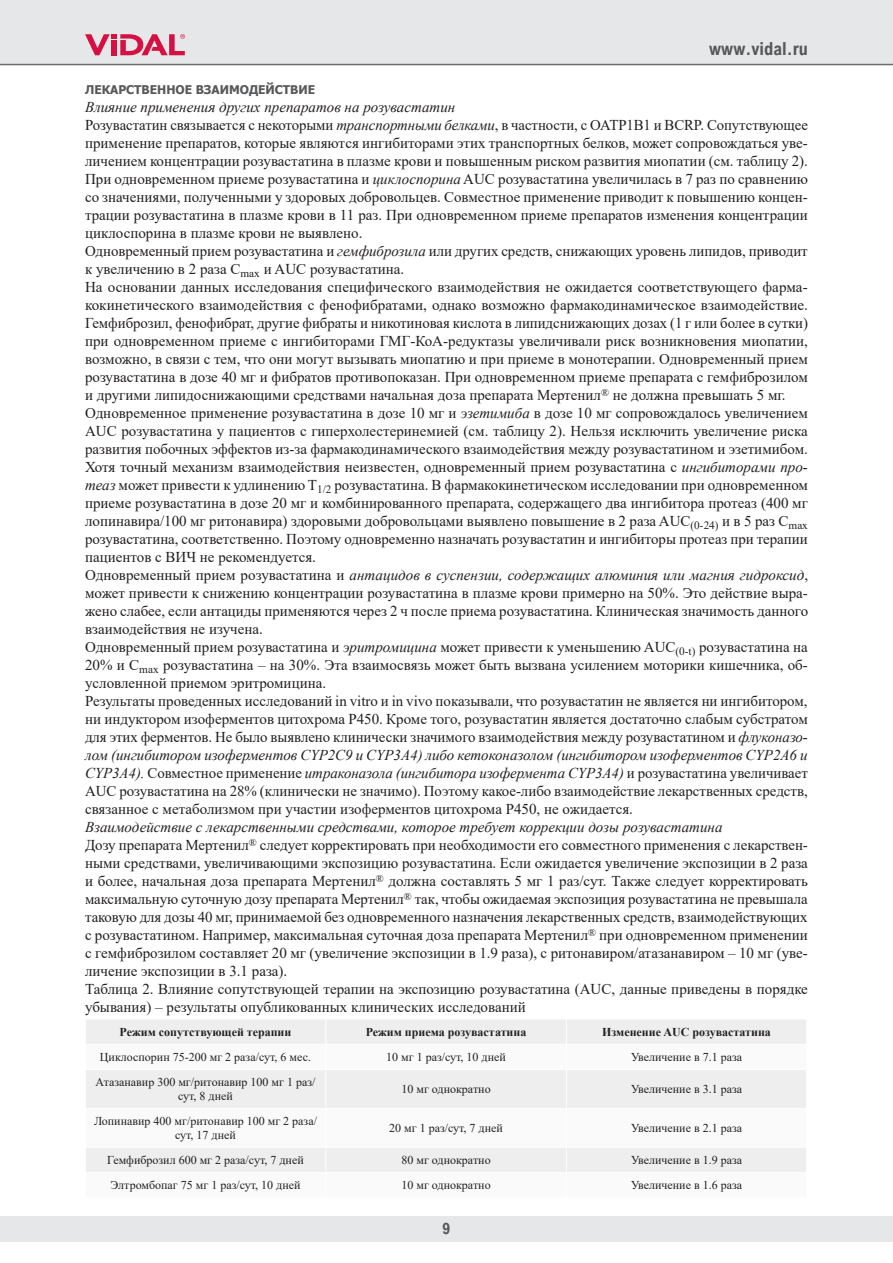
<style>
.page{position:relative;width:893px;height:1263px;background:#fff}
.page>*{position:absolute;margin:0;border:0;box-sizing:border-box;transform-origin:0 0}
.t1{font:700 18px "Arial Nova Cond";color:#57585a}
.t2{font:700 15.75px "Arial Nova Cond";color:#57585a}
.t3{font:15px/18px "Times New Roman";color:#231f20}
.t4{font:12px/13.5px "Times New Roman";color:#231f20;text-align:center}
.t5{font:700 12px "Times New Roman";color:#231f20}
.t6{font:700 12px "Tahoma";color:#57585a}
.s1{font-style:italic}
</style>
<div class="page">
<div style="left:0;top:1216px;width:893px;height:26px;background:#e6e7e9"></div>
<div style="left:0;top:0;width:893px;height:64px;background:#e6e7e9"></div>
<svg style="left:85px;top:34px;width:100px;height:21px"></svg>
<hr style="left:0;top:64px;width:893px;height:1px;background:#6c6d70">
<div style="left:86px;top:1020px;width:720px;height:24px;background:#eeeeef"></div>
<svg style="left:86px;top:1070px;width:720px;height:102px;fill:#eeeeef"></svg>
<svg style="left:326px;top:1020px;width:1px;height:24px"></svg>
<svg style="left:566px;top:1020px;width:1px;height:24px"></svg>
<hr style="left:326px;top:1070px;width:1px;height:38px;background:#fff">
<hr style="left:566px;top:1070px;width:1px;height:38px;background:#fff">
<hr style="left:85px;top:1108px;width:241px;height:1px;background:#fff">
<hr style="left:326px;top:1108px;width:240px;height:1px;background:#fff">
<hr style="left:326px;top:1109px;width:1px;height:38px;background:#fff">
<hr style="left:566px;top:1108px;width:241px;height:1px;background:#fff">
<hr style="left:566px;top:1109px;width:1px;height:38px;background:#fff">
<hr style="left:85px;top:1147px;width:241px;height:1px;background:#fff">
<hr style="left:326px;top:1147px;width:240px;height:1px;background:#fff">
<hr style="left:566px;top:1147px;width:241px;height:1px;background:#fff">
<svg style="left:326px;top:1148px;width:1px;height:24px"></svg>
<svg style="left:566px;top:1148px;width:1px;height:24px"></svg>
<p class="t1" style="left:709px;top:38px;width:100px">www.vidal.ru</p>
<p class="t6" style="left:85px;top:81px;width:232px">ЛЕКАРСТВЕННОЕ ВЗАИМОДЕЙСТВИЕ</p>
<p class="t3" style="left:85px;top:98px;width:725px"><span class="s1">Влияние применения других препаратов на розувастатин<br></span>Розувастатин связывается с некоторыми <span class="s1">транспортными белками</span>, в частности, с ОАТР1В1 и BCRP. Сопутствующее применение препаратов, которые являются ингибиторами этих транспортных белков, может сопровождаться уве&shy;личением концентрации розувастатина в плазме крови и повышенным риском развития миопатии (см. таблицу 2).<br>При одновременном приеме розувастатина и <span class="s1">циклоспорина</span> AUC розувастатина увеличилась в 7 раз по сравнению со значениями, полученными у здоровых добровольцев. Совместное применение приводит к повышению концен&shy;трации розувастатина в плазме крови в 11 раз. При одновременном приеме препаратов изменения концентрации циклоспорина в плазме крови не выявлено.<br>Одновременный прием розувастатина и <span class="s1">гемфиброзила</span> или других средств, снижающих уровень липидов, приводит к увеличению в 2 раза С<sub>mах</sub> и AUC розувастатина.<br>На основании данных исследования специфического взаимодействия не ожидается соответствующего фарма&shy;кокинетического взаимодействия с фенофибратами, однако возможно фармакодинамическое взаимодействие.<br>Гемфиброзил, фенофибрат, другие фибраты и никотиновая кислота в липидснижающих дозах (1 г или более в сутки) при одновременном приеме с ингибиторами ГМГ-КоА-редуктазы увеличивали риск возникновения миопатии, возможно, в связи с тем, что они могут вызывать миопатию и при приеме в монотерапии. Одновременный прием розувастатина в дозе 40 мг и фибратов противопоказан. При одновременном приеме препарата с гемфиброзилом и другими липидоснижающими средствами начальная доза препарата Мертенил<sup>®</sup> не должна превышать 5 мг.<br>Одновременное применение розувастатина в дозе 10 мг и <span class="s1">эзетимиба</span> в дозе 10 мг сопровождалось увеличением AUC розувастатина у пациентов с гиперхолестеринемией (см. таблицу 2). Нельзя исключить увеличение риска развития побочных эффектов из-за фармакодинамического взаимодействия между розувастатином и эзетимибом.<br>Хотя точный механизм взаимодействия неизвестен, одновременный прием розувастатина с <span class="s1">ингибиторами про&shy;теаз</span> может привести к удлинению T<sub>1/2</sub> розувастатина. В фармакокинетическом исследовании при одновременном приеме розувастатина в дозе 20 мг и комбинированного препарата, содержащего два ингибитора протеаз (400 мг лопинавира/100 мг ритонавира) здоровыми добровольцами выявлено повышение в 2 раза AUC<sub>(0-24)</sub> и в 5 раз С<sub>mах </sub>розувастатина, соответственно. Поэтому одновременно назначать розувастатин и ингибиторы протеаз при терапии пациентов с ВИЧ не рекомендуется.<br>Одновременный прием розувастатина и <span class="s1">антацидов в суспензии, содержащих алюминия или магния гидроксид</span>, может привести к снижению концентрации розувастатина в плазме крови примерно на 50%. Это действие выра&shy;жено слабее, если антациды применяются через 2 ч после приема розувастатина. Клиническая значимость данного взаимодействия не изучена.<br>Одновременный прием розувастатина и <span class="s1">эритромицина</span> может привести к уменьшению AUC<sub>(0-t)</sub> розувастатина на 20% и С<sub>mах</sub> розувастатина – на 30%. Эта взаимосвязь может быть вызвана усилением моторики кишечника, об&shy;условленной приемом эритромицина.<br>Результаты проведенных исследований in vitro и in vivo показывали, что розувастатин не является ни ингибитором, ни индуктором изоферментов цитохрома Р450. Кроме того, розувастатин является достаточно слабым субстратом для этих ферментов. Не было выявлено клинически значимого взаимодействия между розувастатином и <span class="s1">флуконазо&shy;лом (ингибитором изоферментов CYP2C9 и CYP3A4) либо кетоконазолом (ингибитором изоферментов CYP2A6 и CYP3A4).</span> Совместное применение <span class="s1">итраконазола (ингибитора изофермента CYP3A4)</span> и розувастатина увеличивает AUC розувастатина на 28% (клинически не значимо). Поэтому какое-либо взаимодействие лекарственных средств, связанное с метаболизмом при участии изоферментов цитохрома Р450, не ожидается.</p>
<p class="t3" style="left:85px;top:818px;width:724px"><span class="s1">Взаимодействие с лекарственными средствами, которое требует коррекции дозы розувастатина<br></span>Дозу препарата Мертенил<sup>®</sup> следует корректировать при необходимости его совместного применения с лекарствен&shy;ными средствами, увеличивающими экспозицию розувастатина. Если ожидается увеличение экспозиции в 2 раза и более, начальная доза препарата Мертенил<sup>®</sup> должна составлять 5 мг 1 раз/сут. Также следует корректировать максимальную суточную дозу препарата Мертенил<sup>®</sup> так, чтобы ожидаемая экспозиция розувастатина не превышала таковую для дозы 40 мг, принимаемой без одновременного назначения лекарственных средств, взаимодействующих с розувастатином. Например, максимальная суточная доза препарата Мертенил<sup>®</sup> при одновременном применении с гемфиброзилом составляет 20 мг (увеличение экспозиции в 1.9 раза), с ритонавиром/атазанавиром – 10 мг (уве&shy;личение экспозиции в 3.1 раза).<br>Таблица 2. Влияние сопутствующей терапии на экспозицию розувастатина (AUC, данные приведены в порядке убывания) – результаты опубликованных клинических исследований</p>
<p class="t5" style="left:120px;top:1023px;width:173px">Режим сопутствующей терапии</p>
<p class="t5" style="left:366px;top:1023px;width:162px">Режим приема розувастатина</p>
<p class="t5" style="left:602px;top:1023px;width:170px">Изменение AUC розувастатина</p>
<p class="t4" style="left:100px;top:1050px;width:213px">Циклоспорин 75-200 мг 2 раза/сут, 6 мес.</p>
<p class="t4" style="left:386px;top:1050px;width:121px">10 мг 1 раз/сут, 10 дней</p>
<p class="t4" style="left:631px;top:1050px;width:113px">Увеличение в 7.1 раза</p>
<p class="t4" style="left:96px;top:1075px;width:221px">Атазанавир 300 мг/ритонавир 100 мг 1 раз/ сут, 8 дней</p>
<p class="t4" style="left:401px;top:1082px;width:91px">10 мг однократно</p>
<p class="t4" style="left:631px;top:1082px;width:113px">Увеличение в 3.1 раза</p>
<p class="t4" style="left:94px;top:1114px;width:224px">Лопинавир 400 мг/ритонавир 100 мг 2 раза/ сут, 17 дней</p>
<p class="t4" style="left:389px;top:1121px;width:115px">20 мг 1 раз/сут, 7 дней</p>
<p class="t4" style="left:631px;top:1121px;width:113px">Увеличение в 2.1 раза</p>
<p class="t4" style="left:107px;top:1153px;width:198px">Гемфиброзил 600 мг 2 раза/сут, 7 дней</p>
<p class="t4" style="left:401px;top:1153px;width:91px">80 мг однократно</p>
<p class="t4" style="left:631px;top:1153px;width:113px">Увеличение в 1.9 раза</p>
<p class="t4" style="left:111px;top:1178px;width:191px">Элтромбопаг 75 мг 1 раз/сут, 10 дней</p>
<p class="t4" style="left:401px;top:1178px;width:91px">10 мг однократно</p>
<p class="t4" style="left:631px;top:1178px;width:113px">Увеличение в 1.6 раза</p>
<p class="t2" style="left:443px;top:1218px;width:9px">9</p>
</div>
